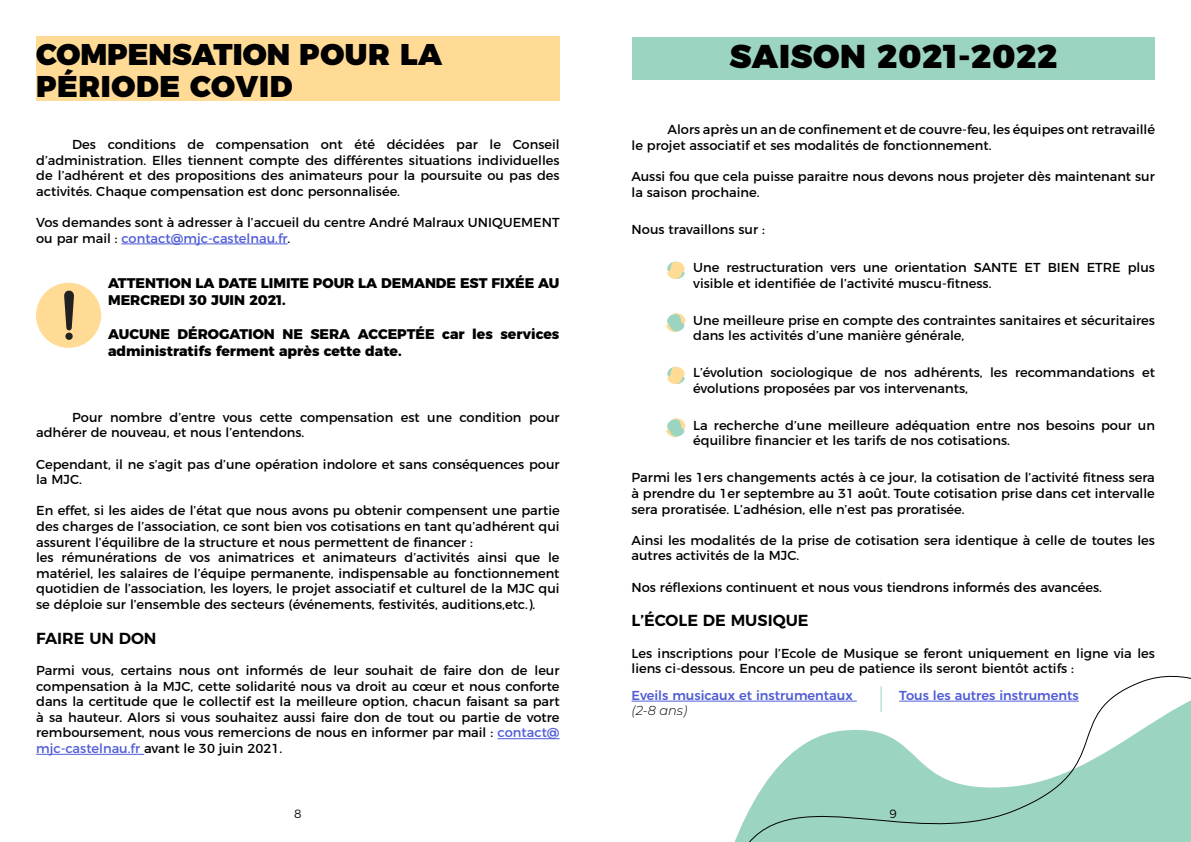
<style>
.page{position:relative;width:1191px;height:842px;background:#fff}
.page>*{position:absolute;margin:0;border:0;box-sizing:border-box;transform-origin:0 0}
.t1{font:900 33px "Montserrat";letter-spacing:.02em;color:#000}
.t2{font:900 30px/32px "Montserrat";letter-spacing:.01em;color:#000}
.t3{font:600 16px "Montserrat";color:#000}
.t4{font:800 14px/16.8px "Montserrat";color:#000}
.t5{font:13px/15.6px "Montserrat";color:#000}
.t6{font:500 13px "Montserrat";color:#4f5cd6}
.t7{font:italic 300 13px "Montserrat";color:#000}
.t8{font:300 12px "Montserrat";color:#000}
.s1{color:#4f5cd6}
</style>
<div class="page">
<hr style="left:121px;top:244px;width:166px;height:1px;background:#4f5cd6">
<hr style="left:497px;top:738px;width:62px;height:1px;background:#4f5cd6">
<hr style="left:36px;top:754px;width:108px;height:1px;background:#4f5cd6">
<div style="left:36px;top:37px;width:523px;height:64px;background:#ffdb96"></div>
<div style="left:36px;top:283px;width:65px;height:65px;background:#ffdb96;border-radius:50%"></div>
<div style="left:65px;top:333px;width:8px;height:7px;background:#212121;border-radius:50%"></div>
<svg style="left:64px;top:291px;width:10px;height:39px"></svg>
<div style="left:631px;top:37px;width:523px;height:43px;background:#9cd4c2"></div>
<svg style="left:667px;top:261px;width:18px;height:18px"></svg>
<svg style="left:667px;top:366px;width:18px;height:18px"></svg>
<svg style="left:666px;top:313px;width:20px;height:19px"></svg>
<svg style="left:666px;top:418px;width:20px;height:20px"></svg>
<svg style="left:695px;top:675px;width:496px;height:167px"></svg>
<hr style="left:631px;top:701px;width:225px;height:1px;background:#4f5cd6">
<hr style="left:899px;top:701px;width:179px;height:1px;background:#4f5cd6">
<svg style="left:880px;top:686px;width:1px;height:26px"></svg>
<h2 class="t2" style="left:36px;top:36px;width:408px">COMPENSATION POUR LA<br>PÉRIODE COVID</h2>
<p class="t5" style="left:36px;top:135px;width:525px;text-align:justify;text-indent:36px">Des conditions de compensation ont été décidées par le Conseil d’administration. Elles tiennent compte des différentes situations individuelles de l’adhérent et des propositions des animateurs pour la poursuite ou pas des activités. Chaque compensation est donc personnalisée.</p>
<p class="t5" style="left:36px;top:213px;width:525px">Vos demandes sont à adresser à l’accueil du centre André Malraux UNIQUEMENT ou par mail : <span class="s1">contact@mjc-castelnau.fr</span>.</p>
<p class="t4" style="left:108px;top:274px;width:453px">ATTENTION LA DATE LIMITE POUR LA DEMANDE EST FIXÉE AU<br>MERCREDI 30 JUIN 2021.</p>
<p class="t4" style="left:108px;top:324px;width:453px">AUCUNE DÉROGATION NE SERA ACCEPTÉE car les services administratifs ferment après cette date.</p>
<p class="t5" style="left:36px;top:408px;width:525px;text-indent:36px">Pour nombre d’entre vous cette compensation est une condition pour adhérer de nouveau, et nous l’entendons.</p>
<p class="t5" style="left:36px;top:455px;width:525px">Cependant, il ne s’agit pas d’une opération indolore et sans conséquences pour la MJC.</p>
<p class="t5" style="left:36px;top:502px;width:525px">En effet, si les aides de l’état que nous avons pu obtenir compensent une partie des charges de l’association, ce sont bien vos cotisations en tant qu’adhérent qui assurent l’équilibre de la structure et nous permettent de financer :<br>les rémunérations de vos animatrices et animateurs d’activités ainsi que le matériel, les salaires de l’équipe permanente, indispensable au fonctionnement quotidien de l’association, les loyers, le projet associatif et culturel de la MJC qui se déploie sur l’ensemble des secteurs (événements, festivités, auditions,etc.).</p>
<p class="t3" style="left:36px;top:625px;width:122px">FAIRE UN DON</p>
<p class="t5" style="left:36px;top:661px;width:525px;text-align:justify">Parmi vous, certains nous ont informés de leur souhait de faire don de leur compensation à la MJC, cette solidarité nous va droit au cœur et nous conforte dans la certitude que le collectif est la meilleure option, chacun faisant sa part à sa hauteur. Alors si vous souhaitez aussi faire don de tout ou partie de votre remboursement, nous vous remercions de nous en informer par mail : <span class="s1">contact@ mjc-castelnau.fr</span> avant le 30 juin 2021.</p>
<p class="t8" style="left:294px;top:804px;width:9px">8</p>
<h1 class="t1" style="left:729px;top:29px;width:329px">SAISON 2021-2022</h1>
<p class="t5" style="left:631px;top:121px;width:525px;text-indent:36px">Alors après un an de confinement et de couvre-feu, les équipes ont retravaillé le projet associatif et ses modalités de fonctionnement.</p>
<p class="t5" style="left:631px;top:168px;width:525px">Aussi fou que cela puisse paraitre nous devons nous projeter dès maintenant sur la saison prochaine.</p>
<p class="t5" style="left:631px;top:221px;width:135px">Nous travaillons sur :</p>
<p class="t5" style="left:693px;top:258px;width:463px">Une restructuration vers une orientation SANTE ET BIEN ETRE plus visible et identifiée de l’activité muscu-fitness.</p>
<p class="t5" style="left:693px;top:311px;width:463px">Une meilleure prise en compte des contraintes sanitaires et sécuritaires dans les activités d’une manière générale,</p>
<p class="t5" style="left:693px;top:364px;width:463px">L’évolution sociologique de nos adhérents, les recommandations et évolutions proposées par vos intervenants,</p>
<p class="t5" style="left:693px;top:416px;width:463px">La recherche d’une meilleure adéquation entre nos besoins pour un équilibre financier et les tarifs de nos cotisations.</p>
<p class="t5" style="left:631px;top:469px;width:525px;text-align:justify">Parmi les 1ers changements actés à ce jour, la cotisation de l’activité fitness sera à prendre du 1er septembre au 31 août. Toute cotisation prise dans cet intervalle sera proratisée. L’adhésion, elle n’est pas proratisée.</p>
<p class="t5" style="left:631px;top:531px;width:525px">Ainsi les modalités de la prise de cotisation sera identique à celle de toutes les autres activités de la MJC.</p>
<p class="t5" style="left:631px;top:578px;width:472px">Nos réflexions continuent et nous vous tiendrons informés des avancées.</p>
<p class="t3" style="left:631px;top:608px;width:178px">L’ÉCOLE DE MUSIQUE</p>
<p class="t5" style="left:631px;top:644px;width:525px">Les inscriptions pour l’Ecole de Musique se feront uniquement en ligne via les liens ci-dessous. Encore un peu de patience ils seront bientôt actifs :</p>
<p class="t6" style="left:631px;top:685px;width:223px">Eveils musicaux et instrumentaux</p>
<p class="t7" style="left:631px;top:702px;width:57px">(2-8 ans)</p>
<p class="t6" style="left:899px;top:685px;width:181px">Tous les autres instruments</p>
<p class="t8" style="left:889px;top:804px;width:9px">9</p>
</div>
